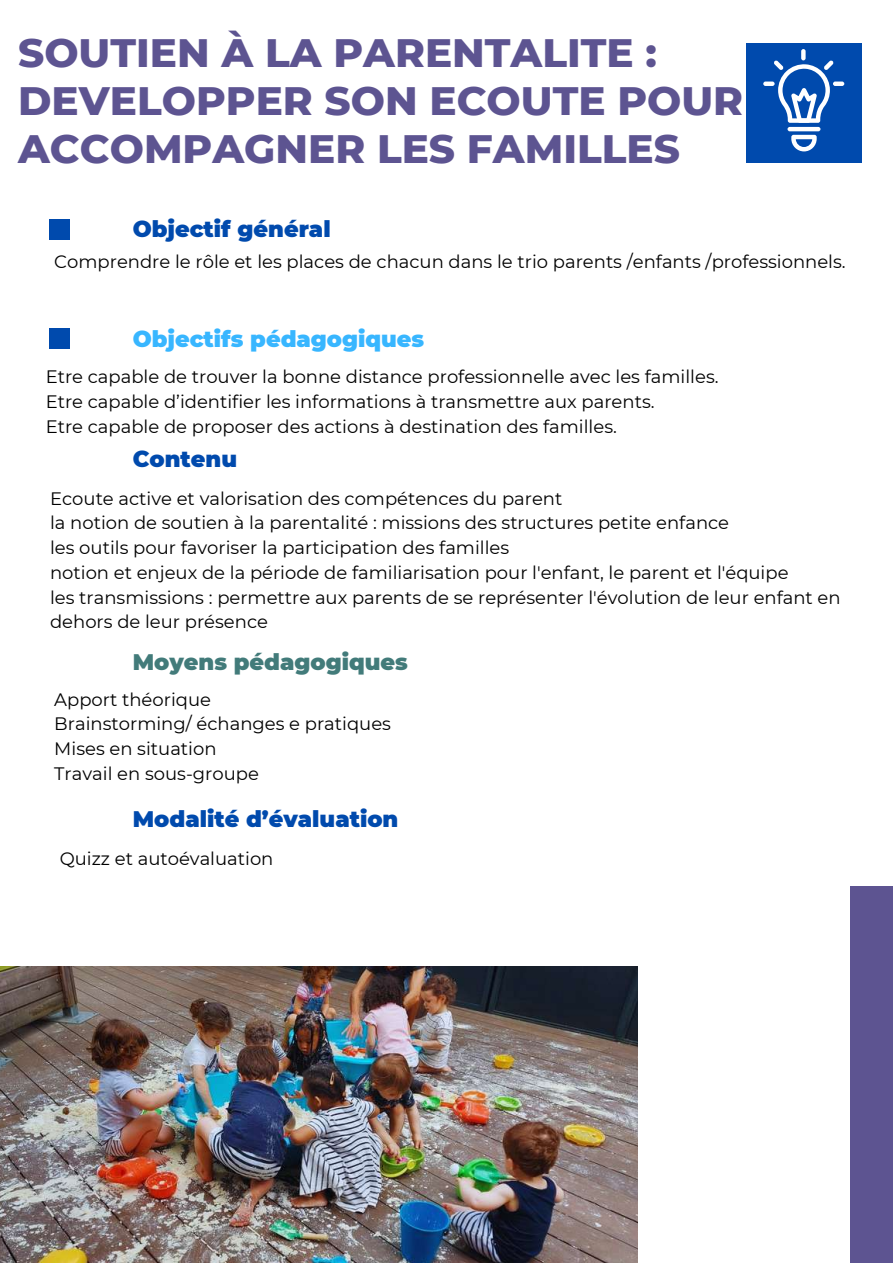
<style>
.page{position:relative;width:893px;height:1264px;background:#fff}
.page>*{position:absolute;margin:0;border:0;box-sizing:border-box;transform-origin:0 0}
.t1{font:800 40.5px/48.3px "Montserrat";color:#5d5491}
.t2{font:900 22.5px "Montserrat";color:#004aad}
.t3{font:900 22.5px "Montserrat";color:#38b6ff}
.t4{font:900 22.5px "Montserrat";color:#427b7a}
.t5{font:18px/24.8px "Montserrat";color:#000}
</style>
<div class="page">
<img style="left:0;top:966px;width:637px;height:296px">
<div style="left:746px;top:43px;width:115px;height:120px;background:#004aad"></div>
<div style="left:850px;top:886px;width:42px;height:376px;background:#5d5491"></div>
<svg style="left:801px;top:49px;width:4px;height:11px"></svg>
<hr style="left:832px;top:82px;width:12px;height:4px;background:#fff;border-radius:2px">
<hr style="left:763px;top:82px;width:11px;height:4px;background:#fff;border-radius:2px">
<hr style="left:787px;top:127px;width:33px;height:4px;background:#fff;border-radius:2px">
<svg style="left:791px;top:135px;width:25px;height:16px"></svg>
<svg style="left:773px;top:60px;width:60px;height:63px"></svg>
<div style="left:49px;top:219px;width:21px;height:20px;background:#004aad"></div>
<div style="left:49px;top:327px;width:21px;height:21px;background:#004aad"></div>
<h1 class="t1" style="left:18px;top:28px;width:726px">SOUTIEN À LA PARENTALITE :<br>DEVELOPPER SON ECOUTE POUR<br>ACCOMPAGNER LES FAMILLES</h1>
<p class="t2" style="left:133px;top:215px;width:199px">Objectif général</p>
<p class="t5" style="left:54px;top:249px;width:792px">Comprendre le rôle et les places de chacun dans le trio parents /enfants /professionnels.</p>
<p class="t3" style="left:133px;top:325px;width:293px">Objectifs pédagogiques</p>
<p class="t5" style="left:46px;top:364px;width:674px">Etre capable de trouver la bonne distance professionnelle avec les familles.<br>Etre capable d’identifier les informations à transmettre aux parents.<br>Etre capable de proposer des actions à destination des familles.</p>
<p class="t2" style="left:133px;top:445px;width:106px">Contenu</p>
<p class="t5" style="left:50px;top:486px;width:792px">Ecoute active et valorisation des compétences du parent<br>la notion de soutien à la parentalité : missions des structures petite enfance<br>les outils pour favoriser la participation des familles<br>notion et enjeux de la période de familiarisation pour l'enfant, le parent et l'équipe<br>les transmissions : permettre aux parents de se représenter l'évolution de leur enfant en dehors de leur présence</p>
<p class="t4" style="left:133px;top:648px;width:276px">Moyens pédagogiques</p>
<p class="t5" style="left:54px;top:686px;width:338px">Apport théorique<br>Brainstorming/ échanges e pratiques<br>Mises en situation<br>Travail en sous-groupe</p>
<p class="t2" style="left:133px;top:805px;width:267px">Modalité d’évaluation</p>
<p class="t5" style="left:60px;top:846px;width:215px">Quizz et autoévaluation</p>
</div>
